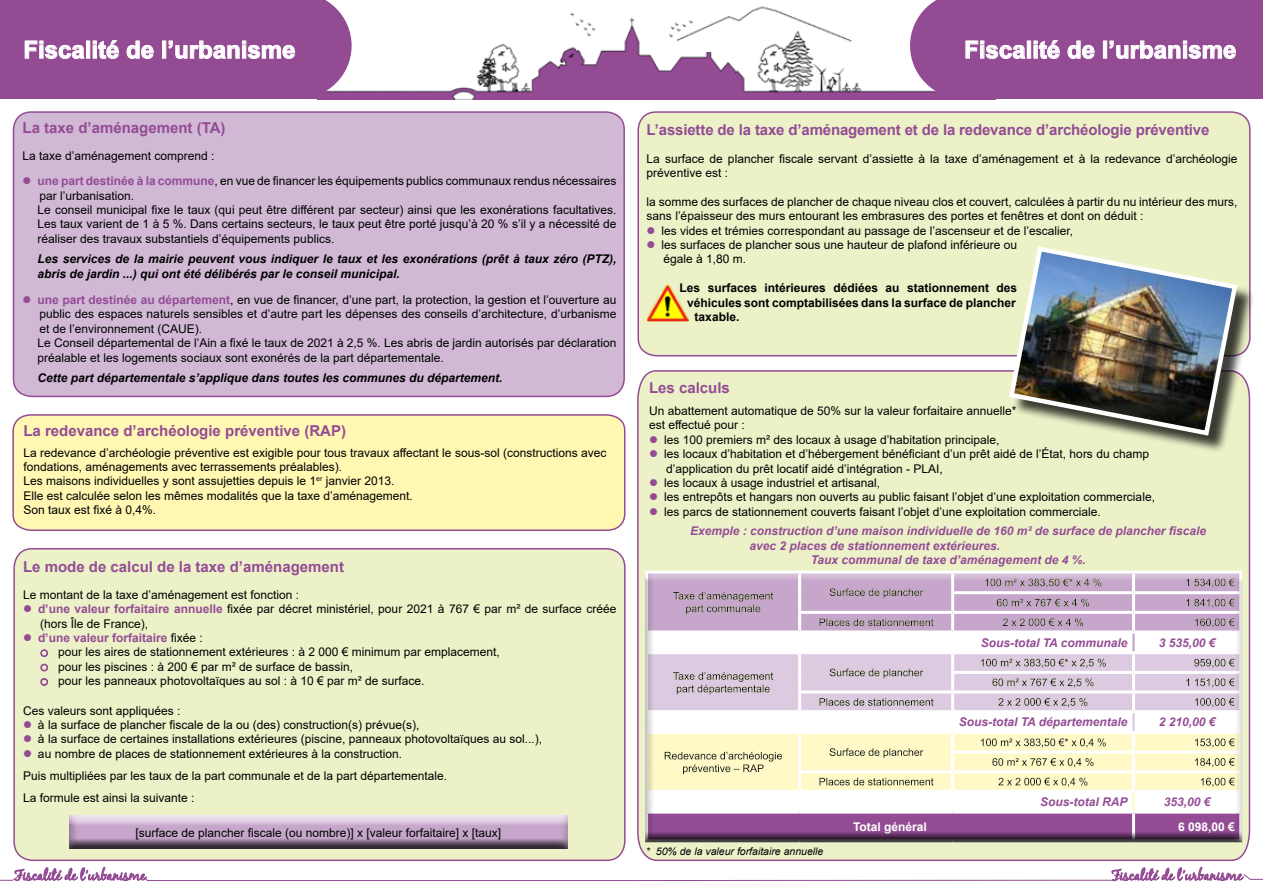
<style>
.page{position:relative;width:1263px;height:893px;background:#fff}
.page>*{position:absolute;margin:0;border:0;box-sizing:border-box;transform-origin:0 0}
.t1{font:700 24px "Arial";color:#fff}
.t2{font:700 15px "Arial";color:#934c94}
.t3{font:14.55px "Black Jack";color:#934c94}
.t4{font:12px/14.4px "Arial";color:#000}
.t5{font:italic 700 12px "Arial";color:#934c94}
.t6{font:italic 700 12px/14.4px "Arial";color:#000}
.t7{font:700 12px "Arial";color:#000}
.t8{font:700 12px "Arial";color:#934c94}
.t9{font:700 12px "Arial";color:#fff}
.t10{font:italic 10.5px "Arial";color:#000}
.s1{font-weight:700;color:#934c94}
.s2{font-weight:400;color:#000}
</style>
<div class="page">
<img style="left:352px;top:6px;width:558px;height:93px">
<div style="left:0;top:0;width:324px;height:99px;background:#934c94"></div>
<div style="left:937px;top:0;width:326px;height:99px;background:#934c94"></div>
<svg style="left:25px;top:40px;width:60px;height:19px"></svg>
<div style="left:86px;top:41px;width:4px;height:18px;border:1px solid #fff"></div>
<svg style="left:93px;top:40px;width:26px;height:19px"></svg>
<svg style="left:127px;top:40px;width:27px;height:19px"></svg>
<div style="left:162px;top:41px;width:4px;height:18px;border:1px solid #fff"></div>
<svg style="left:168px;top:0;width:184px;height:99px"></svg>
<svg style="left:910px;top:0;width:116px;height:99px"></svg>
<div style="left:1027px;top:41px;width:4px;height:18px;border:1px solid #fff"></div>
<svg style="left:1034px;top:40px;width:26px;height:19px"></svg>
<svg style="left:1067px;top:40px;width:28px;height:19px"></svg>
<div style="left:1103px;top:41px;width:4px;height:18px;border:1px solid #fff"></div>
<svg style="left:1109px;top:40px;width:127px;height:19px"></svg>
<hr style="left:147px;top:880px;width:486px;height:1px;background:#934c94">
<svg style="left:0;top:866px;width:148px;height:16px"></svg>
<hr style="left:632px;top:880px;width:484px;height:1px;background:#934c94">
<svg style="left:1111px;top:866px;width:152px;height:16px"></svg>
<div style="left:638px;top:112px;width:612px;height:244px;background:#edf1c8;border-radius:18px"></div>
<div style="left:637px;top:111px;width:613px;height:245px;border:2px solid #934c94;border-radius:18px"></div>
<div style="left:637px;top:370px;width:614px;height:492px;background:#edf1c8"></div>
<div style="left:1011px;top:249px;width:243px;height:204px;background:#000;opacity:.75"></div>
<img style="left:1006px;top:246px;width:234px;height:192px">
<img style="left:647px;top:284px;width:42px;height:38px">
<div style="left:12px;top:414px;width:614px;height:117px;background:#fff7b2"></div>
<div style="left:14px;top:112px;width:610px;height:284px;background:#d1b9d6;border-radius:18px"></div>
<div style="left:13px;top:111px;width:612px;height:286px;border:2px solid #934c94;border-radius:18px"></div>
<div style="left:14px;top:549px;width:611px;height:311px;background:#edf1c8;border-radius:19px"></div>
<div style="left:13px;top:548px;width:612px;height:313px;border:2px solid #934c94;border-radius:19px"></div>
<div style="left:68px;top:813px;width:502px;height:25px;background:#fff;opacity:.75"></div>
<div style="left:68px;top:819px;width:502px;height:31px;background:#000;opacity:.75"></div>
<div style="left:643px;top:559px;width:610px;height:281px;background:#fff;opacity:.4"></div>
<div style="left:643px;top:574px;width:609px;height:275px;background:#000;opacity:.75"></div>
<svg style="left:650px;top:436px;width:7px;height:7px"></svg>
<svg style="left:650px;top:450px;width:7px;height:7px"></svg>
<svg style="left:650px;top:479px;width:7px;height:7px"></svg>
<svg style="left:650px;top:493px;width:7px;height:7px"></svg>
<svg style="left:650px;top:508px;width:7px;height:7px"></svg>
<svg style="left:40px;top:649px;width:8px;height:8px"></svg>
<svg style="left:40px;top:664px;width:8px;height:7px"></svg>
<svg style="left:40px;top:678px;width:8px;height:8px"></svg>
<h1 class="t1" style="left:23px;top:33px;width:274px">Fiscalité de l’urbanisme</h1>
<h1 class="t1" style="left:964px;top:33px;width:274px">Fiscalité de l’urbanisme</h1>
<p class="t2" style="left:22px;top:117px;width:205px">La taxe d’aménagement (TA)</p>
<p class="t4" style="left:37px;top:143px;width:580px;line-height:24.9px;text-indent:-15px">La taxe d’aménagement comprend :<br><span class="s1">une part destinée à la commune</span>, en vue de financer les équipements publics communaux rendus nécessaires</p>
<p class="t4" style="left:38px;top:188px;width:580px">par l’urbanisation.<br>Le conseil municipal fixe le taux (qui peut être différent par secteur) ainsi que les exonérations facultatives.<br>Les taux varient de 1 à 5 %. Dans certains secteurs, le taux peut être porté jusqu’à 20 % s’il y a nécessité de réaliser des travaux substantiels d’équipements publics.</p>
<p class="t6" style="left:38px;top:252px;width:580px">Les services de la mairie peuvent vous indiquer le taux et les exonérations (prêt à taux zéro (PTZ), abris de jardin ...) qui ont été délibérés par le conseil municipal.</p>
<p class="t4" style="left:38px;top:292px;width:580px"><span class="s1">une part destinée au département</span>, en vue de financer, d’une part, la protection, la gestion et l’ouverture au public des espaces naturels sensibles et d’autre part les dépenses des conseils d’architecture, d’urbanisme et de l’environnement (CAUE).<br>Le Conseil départemental de l’Ain a fixé le taux de 2021 à 2,5 %. Les abris de jardin autorisés par déclaration préalable et les logements sociaux sont exonérés de la part départementale.</p>
<p class="t6" style="left:38px;top:371px;width:466px">Cette part départementale s’applique dans toutes les communes du département.</p>
<p class="t2" style="left:23px;top:420px;width:324px">La redevance d’archéologie préventive (RAP)</p>
<p class="t4" style="left:23px;top:445px;width:585px">La redevance d’archéologie préventive est exigible pour tous travaux affectant le sous-sol (constructions avec fondations, aménagements avec terrassements préalables).<br>Les maisons individuelles y sont assujetties depuis le 1<sup>er</sup> janvier 2013.<br>Elle est calculée selon les mêmes modalités que la taxe d’aménagement.<br>Son taux est fixé à 0,4%.</p>
<p class="t2" style="left:23px;top:556px;width:322px">Le mode de calcul de la taxe d’aménagement</p>
<p class="t4" style="left:23px;top:587px;width:278px">Le montant de la taxe d’aménagement est fonction :</p>
<p class="t4" style="left:38px;top:602px;width:580px"><span class="s1">d’une valeur forfaitaire annuelle</span> fixée par décret ministériel, pour 2021 à 767 € par m² de surface créée</p>
<p class="t4" style="left:40px;top:616px;width:110px">(hors Île de France),</p>
<p class="t8" style="left:38px;top:629px;width:166px">d’une valeur forfaitaire <span class="s2">fixée :</span></p>
<p class="t4" style="left:58px;top:645px;width:443px">pour les aires de stationnement extérieures : à 2 000 € minimum par emplacement,</p>
<p class="t4" style="left:58px;top:659px;width:296px">pour les piscines : à 200 € par m² de surface de bassin,</p>
<p class="t4" style="left:58px;top:674px;width:368px">pour les panneaux photovoltaïques au sol : à 10 € par m² de surface.</p>
<p class="t4" style="left:38px;top:703px;width:506px;text-indent:-15px">Ces valeurs sont appliquées :<br>à la surface de plancher fiscale de la ou (des) construction(s) prévue(s),<br>à la surface de certaines installations extérieures (piscine, panneaux photovoltaïques au sol...), au nombre de places de stationnement extérieures à la construction.</p>
<p class="t4" style="left:23px;top:764px;width:426px;line-height:21.9px">Puis multipliées par les taux de la part communale et de la part départementale.<br>La formule est ainsi la suivante :</p>
<p class="t4" style="left:136px;top:825px;width:367px">[surface de plancher fiscale (ou nombre)] x [valeur forfaitaire] x [taux]</p>
<p class="t2" style="left:647px;top:120px;width:564px">L’assiette de la taxe d’aménagement et de la redevance d’archéologie préventive</p>
<p class="t4" style="left:647px;top:151px;width:592px">La surface de plancher fiscale servant d’assiette à la taxe d’aménagement et à la redevance d’archéologie préventive est :</p>
<p class="t4" style="left:647px;top:194px;width:592px">la somme des surfaces de plancher de chaque niveau clos et couvert, calculées à partir du nu intérieur des murs,</p>
<p class="t4" style="left:647px;top:209px;width:498px">sans l’épaisseur des murs entourant les embrasures des portes et fenêtres et dont on déduit :</p>
<p class="t4" style="left:662px;top:223px;width:413px">les vides et trémies correspondant au passage de l’ascenseur et de l’escalier,</p>
<p class="t4" style="left:662px;top:237px;width:357px">les surfaces de plancher sous une hauteur de plafond inférieure ou</p>
<p class="t4" style="left:663px;top:252px;width:84px">égale à 1,80 m.</p>
<p class="t7" style="left:680px;top:280px;width:339px">Les surfaces intérieures dédiées au stationnement des</p>
<p class="t7" style="left:687px;top:294px;width:330px">véhicules sont comptabilisées dans la surface de plancher</p>
<p class="t7" style="left:695px;top:308px;width:46px">taxable.</p>
<p class="t2" style="left:649px;top:377px;width:82px">Les calculs</p>
<p class="t4" style="left:649px;top:403px;width:369px">Un abattement automatique de 50% sur la valeur forfaitaire annuelle* est effectué pour :</p>
<p class="t4" style="left:664px;top:432px;width:492px">les 100 premiers m² des locaux à usage d’habitation principale,<br>les locaux d’habitation et d’hébergement bénéficiant d’un prêt aidé de l’État, hors du champ d’application du prêt locatif aidé d’intégration - PLAI,<br>les locaux à usage industriel et artisanal,<br>les entrepôts et hangars non ouverts au public faisant l’objet d’une exploitation commerciale, les parcs de stationnement couverts faisant l’objet d’une exploitation commerciale.</p>
<p class="t5" style="left:690px;top:523px;width:518px">Exemple : construction d’une maison individuelle de 160 m² de surface de plancher fiscale</p>
<p class="t5" style="left:749px;top:538px;width:252px">avec 2 places de stationnement extérieures.</p>
<p class="t5" style="left:811px;top:552px;width:276px">Taux communal de taxe d’aménagement de 4 %.</p>
<p class="t5" style="left:981px;top:634px;width:148px">Sous-total TA communale</p>
<p class="t5" style="left:1159px;top:634px;width:58px">3 535,00 €</p>
<p class="t5" style="left:959px;top:714px;width:170px">Sous-total TA départementale</p>
<p class="t5" style="left:1159px;top:714px;width:58px">2 210,00 €</p>
<p class="t5" style="left:1040px;top:794px;width:89px">Sous-total RAP</p>
<p class="t5" style="left:1164px;top:794px;width:48px">353,00 €</p>
<p class="t10" style="left:646px;top:844px;width:179px">* 50% de la valeur forfaitaire annuelle</p>
<p class="t9" style="left:853px;top:818px;width:75px">Total général</p>
<p class="t9" style="left:1178px;top:818px;width:58px">6 098,00 €</p>
<p class="t3" style="left:14px;top:866px;width:132px">Fiscalité de l’urbanisme</p>
<p class="t3" style="left:1111px;top:866px;width:132px">Fiscalité de l’urbanisme</p>
</div>
